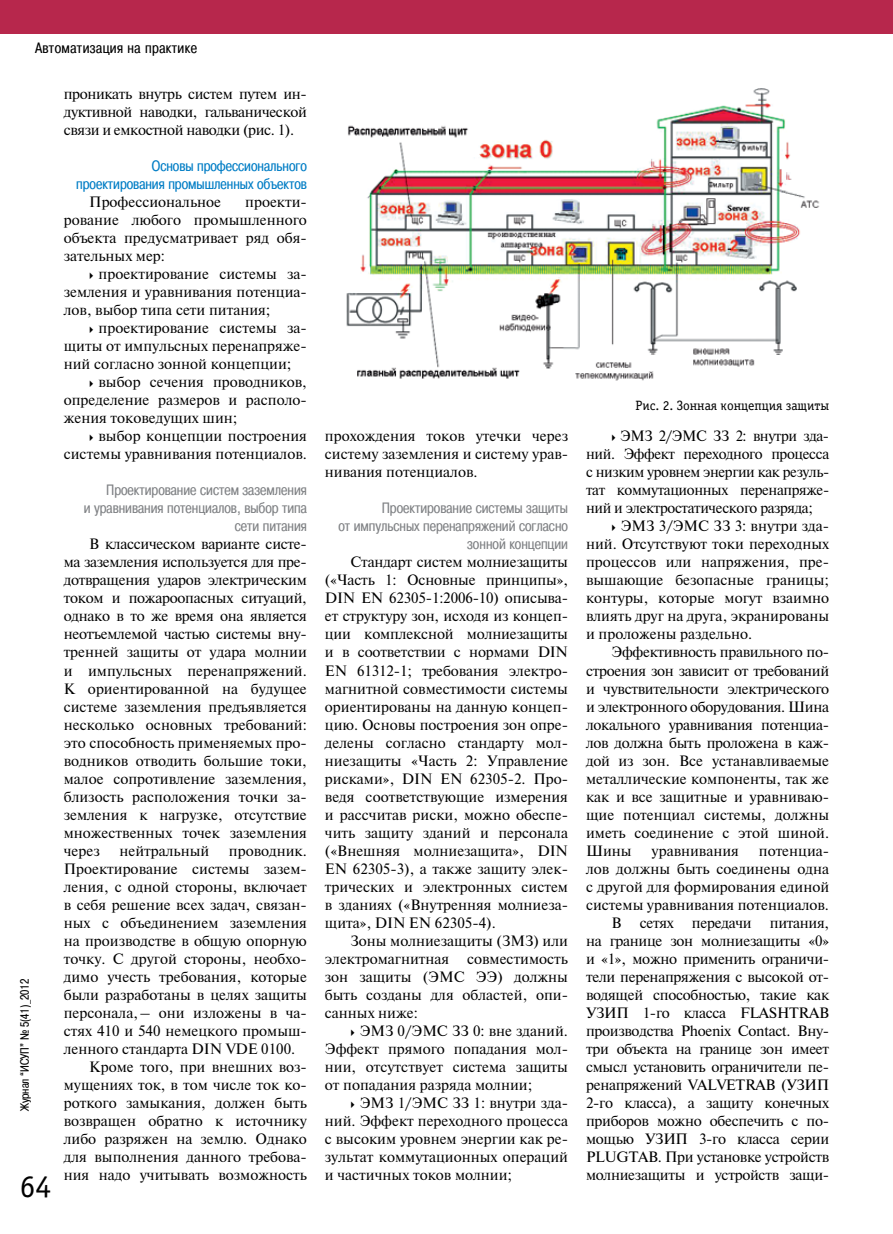
<style>
.page{position:relative;width:893px;height:1234px;background:#fff}
.page>*{position:absolute;margin:0;border:0;box-sizing:border-box;transform-origin:0 0}
.t1{font:31.5px "Officina Serif C";color:#000}
.t2{font:15px/18px "Newton";color:#000;text-align:justify}
.t3{font:15px/18px "Newton";letter-spacing:-.02em;color:#000}
.t4{font:15px/18px "Pragmatica Cond C";color:#808285;text-align:right}
.t5{font:15px/18px "Pragmatica Cond C";color:#007dc5;text-align:right}
.t6{font:15px "Pragmatica Cond C";letter-spacing:.03em;color:#000}
.t7{font:13.5px "Officina Serif C";color:#000}
.t8{font:12px "Pragmatica Cond C";color:#000}
</style>
<div class="page">
<div style="left:0;top:0;width:893px;height:34px;background:#b7274c"></div>
<img style="left:346px;top:88px;width:474px;height:293px">
<p class="t6" style="left:35px;top:39px;width:163px">Автоматизация на практике</p>
<p class="t2" style="left:64px;top:84px;width:245px">проникать внутрь систем путем ин&shy;дуктивной наводки, гальванической связи и емкостной наводки (рис. 1).</p>
<p class="t5" style="left:76px;top:157px;width:232px">Основы профессионального проектирования промышленных объектов</p>
<p class="t2" style="left:89px;top:192px;width:133px">Профессиональное</p>
<p class="t2" style="left:64px;top:192px;width:245px;text-indent:181px">проекти&shy;рование любого промышленного объекта предусматривает ряд обя&shy;зательных мер:</p>
<p class="t2" style="left:64px;top:264px;width:245px;text-indent:35px">проектирование системы за&shy;земления и уравнивания потенциа&shy;лов, выбор типа сети питания;</p>
<p class="t2" style="left:64px;top:318px;width:245px;text-indent:35px">проектирование системы за&shy;щиты от импульсных перенапряже&shy;ний согласно зонной концепции;</p>
<p class="t2" style="left:64px;top:372px;width:245px;text-indent:35px">выбор сечения проводников, определение размеров и располо&shy;жения токоведущих шин;</p>
<p class="t2" style="left:64px;top:426px;width:245px;text-align:right">выбор концепции построения системы уравнивания потенциалов.</p>
<p class="t4" style="left:84px;top:481px;width:224px">Проектирование систем заземления<br>и уравнивания потенциалов, выбор типа сети питания</p>
<p class="t2" style="left:64px;top:534px;width:245px;text-indent:26px">В классическом варианте систе&shy;ма заземления используется для пре&shy;дотвращения ударов электрическим током и пожароопасных ситуаций, однако в то же время она является неотъемлемой частью системы вну&shy;тренней защиты от удара молнии и импульсных перенапряжений.<br>К ориентированной на будущее системе заземления предъявляется несколько основных требований: это способность применяемых про&shy;водников отводить большие токи, малое сопротивление заземления, близость расположения точки за&shy;земления к нагрузке, отсутствие множественных точек заземления через</p>
<p class="t2" style="left:119px;top:840px;width:91px">нейтральный</p>
<p class="t2" style="left:229px;top:840px;width:79px">проводник.</p>
<p class="t2" style="left:64px;top:858px;width:245px">Проектирование системы зазем-</p>
<p class="t2" style="left:64px;top:876px;width:245px">ления, с одной стороны, включает</p>
<p class="t2" style="left:64px;top:894px;width:245px">в себя решение всех задач, связан-</p>
<p class="t2" style="left:64px;top:912px;width:245px">ных с объединением заземления</p>
<p class="t2" style="left:64px;top:930px;width:245px">на производстве в общую опорную</p>
<p class="t2" style="left:64px;top:948px;width:245px">точку. С другой стороны, необхо-</p>
<p class="t2" style="left:64px;top:966px;width:245px">димо учесть требования, которые</p>
<p class="t2" style="left:64px;top:984px;width:245px">были разработаны в целях защиты</p>
<p class="t2" style="left:64px;top:1002px;width:245px">персонала,– они изложены в ча-</p>
<p class="t2" style="left:64px;top:1020px;width:245px">стях 410 и 540 немецкого промыш-</p>
<p class="t2" style="left:64px;top:1038px;width:233px">ленного стандарта DIN VDE 0100.</p>
<p class="t2" style="left:89px;top:1056px;width:219px">Кроме того, при внешних воз-</p>
<p class="t2" style="left:64px;top:1074px;width:245px">мущениях ток, в том числе ток ко-</p>
<p class="t2" style="left:64px;top:1092px;width:245px">роткого замыкания, должен быть</p>
<p class="t2" style="left:64px;top:1110px;width:245px">возвращен обратно к источнику</p>
<p class="t2" style="left:64px;top:1128px;width:245px">либо разряжен на землю. Однако</p>
<p class="t2" style="left:64px;top:1146px;width:245px">для выполнения данного требова-</p>
<p class="t2" style="left:64px;top:1164px;width:245px">ния надо учитывать возможность</p>
<p class="t8" style="left:18px;top:1110px;width:134px;rotate:-90deg">Журнал “ИСУП” № 5(41)_2012</p>
<h1 class="t1" style="left:20px;top:1168px;width:33px">64</h1>
<p class="t2" style="left:325px;top:426px;width:245px">прохождения токов утечки через систему заземления и систему урав&shy;нивания потенциалов.</p>
<p class="t4" style="left:338px;top:499px;width:231px">Проектирование системы защиты<br>от импульсных перенапряжений согласно зонной концепции</p>
<p class="t2" style="left:325px;top:552px;width:245px;text-indent:26px">Стандарт систем молниезащиты («Часть 1: Основные принципы», DIN EN 62305-1:2006-10) описыва&shy;ет структуру зон, исходя из концеп&shy;ции комплексной молниезащиты и в соответствии с нормами DIN EN 61312-1; требования электро&shy;магнитной совместимости системы ориентированы на данную концеп&shy;цию. Основы построения зон опре&shy;делены согласно стандарту мол&shy;ниезащиты «Часть 2: Управление рисками», DIN EN 62305-2. Про&shy;ведя соответствующие измерения и рассчитав риски, можно обеспе&shy;чить защиту зданий и персонала («Внешняя молниезащита», DIN EN 62305-3), а также защиту элек&shy;трических и электронных систем в зданиях («Внутренняя молниеза&shy;щита», DIN EN 62305-4).</p>
<p class="t2" style="left:325px;top:930px;width:245px;text-indent:26px">Зоны молниезащиты (ЗМЗ) или электромагнитная совместимость зон защиты (ЭМС ЭЭ) должны быть созданы для областей, опи&shy;санных ниже:</p>
<p class="t2" style="left:325px;top:1020px;width:245px;text-indent:35px">ЭМЗ 0/ЭМС ЗЗ 0: вне зданий.<br>Эффект прямого попадания мол&shy;нии, отсутствует система защиты от попадания разряда молнии;</p>
<p class="t2" style="left:325px;top:1092px;width:245px;text-indent:35px">ЭМЗ 1/ЭМС ЗЗ 1: внутри зда&shy;ний. Эффект переходного процесса с высоким уровнем энергии как ре&shy;зультат коммутационных операций и частичных токов молнии;</p>
<p class="t7" style="left:636px;top:398px;width:195px">Рис. 2. Зонная концепция защиты</p>
<p class="t2" style="left:586px;top:426px;width:245px;text-indent:34px">ЭМЗ 2/ЭМС ЗЗ 2: внутри зда&shy;ний. Эффект переходного процесса с низким уровнем энергии как резуль&shy;тат коммутационных перенапряже&shy;ний и электростатического разряда;</p>
<p class="t2" style="left:586px;top:516px;width:245px;text-indent:35px">ЭМЗ 3/ЭМС ЗЗ 3: внутри зда&shy;ний. Отсутствуют токи переходных процессов или напряжения, пре&shy;вышающие безопасные границы; контуры, которые могут взаимно влиять друг на друга, экранированы и проложены раздельно.</p>
<p class="t3" style="left:586px;top:642px;width:245px;text-indent:26px">Эффективность правильного по&shy;строения зон зависит от требований и чувствительности электрического и электронного оборудования. Шина локального уравнивания потенциа&shy;лов должна быть проложена в каж&shy;дой из зон. Все устанавливаемые металлические компоненты, так же как и все защитные и уравниваю&shy;щие потенциал системы, должны иметь соединение с этой шиной.<br>Шины</p>
<p class="t2" style="left:652px;top:840px;width:89px">уравнивания</p>
<p class="t3" style="left:586px;top:840px;width:245px;text-align:right">потенциа-<br>лов должны быть соединены одна с другой для формирования единой системы уравнивания потенциалов.<br>В сетях передачи питания,<br>на границе зон молниезащиты «0» и «1», можно применить ограничи&shy;тели перенапряжения с высокой от&shy;водящей способностью, такие как<br>УЗИП 1‑го класса FLASHTRAB производства Phoenix Contact. Вну&shy;три объекта на границе зон имеет смысл установить ограничители пе&shy;ренапряжений VALVETRAB (УЗИП<br>2‑го класса), а защиту конечных приборов можно обеспечить с по&shy;мощью УЗИП 3‑го класса серии<br>PLUGTAB. При установке устройств молниезащиты и устройств защи-</p>
</div>
